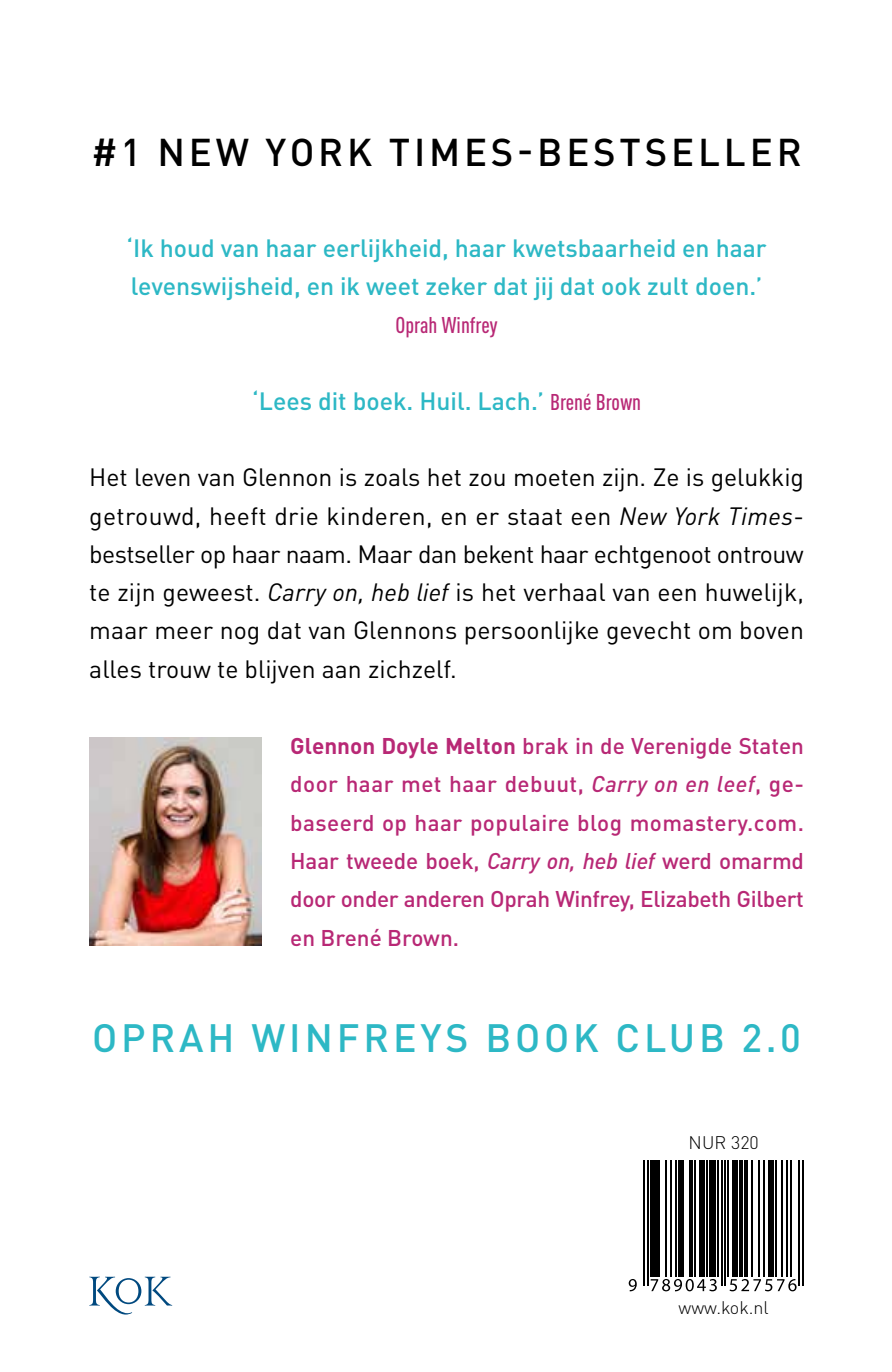
<style>
.page{position:relative;width:892px;height:1372px;background:#fff}
.page>*{position:absolute;margin:0;border:0;box-sizing:border-box;transform-origin:0 0}
.t1{font:500 39.15px "DIN Pro";letter-spacing:.1em;color:#2db8c5}
.t2{font:500 38.25px "DIN Pro";letter-spacing:.1em;color:#000}
.t3{font:24.75px/38.2px "DIN Pro";color:#000;text-align:justify}
.t4{font:500 24.75px/38.2px "DIN Pro";color:#2db8c5}
.t5{font:500 22.5px/38.2px "DIN Pro";letter-spacing:-.015em;color:#b82875;text-align:justify}
.t6{font:500 condensed 22.5px "DIN Pro";color:#b82875}
.t7{font:300 18px "DIN Pro";color:#000}
.s1{font-stretch:condensed;font-size:22.5px;color:#b82875}
.s2{font-style:italic}
.s3{font-weight:700}
</style>
<div class="page">
<img style="left:89px;top:737px;width:172px;height:208px">
<svg style="left:628px;top:1279px;width:9px;height:12px"></svg>
<hr style="left:643px;top:1160px;width:2px;height:125px;background:#000">
<hr style="left:646px;top:1160px;width:2px;height:125px;background:#000">
<div style="left:650px;top:1160px;width:5px;height:116px;background:#000"></div>
<hr style="left:656px;top:1160px;width:4px;height:116px;background:#000">
<hr style="left:665px;top:1160px;width:2px;height:116px;background:#000">
<hr style="left:670px;top:1160px;width:2px;height:116px;background:#000">
<hr style="left:675px;top:1160px;width:2px;height:116px;background:#000">
<div style="left:678px;top:1160px;width:6px;height:116px;background:#000"></div>
<hr style="left:689px;top:1160px;width:3px;height:116px;background:#000">
<hr style="left:694px;top:1160px;width:1px;height:116px;background:#000">
<div style="left:699px;top:1160px;width:5px;height:116px;background:#000"></div>
<hr style="left:705px;top:1160px;width:2px;height:116px;background:#000">
<svg style="left:650px;top:1279px;width:67px;height:12px"></svg>
<div style="left:709px;top:1160px;width:7px;height:116px;background:#000"></div>
<hr style="left:717px;top:1160px;width:2px;height:116px;background:#000">
<hr style="left:721px;top:1160px;width:1px;height:125px;background:#000">
<hr style="left:724px;top:1160px;width:2px;height:125px;background:#000">
<hr style="left:727px;top:1160px;width:2px;height:116px;background:#000">
<div style="left:732px;top:1160px;width:5px;height:116px;background:#000"></div>
<hr style="left:739px;top:1160px;width:4px;height:116px;background:#000">
<hr style="left:744px;top:1160px;width:4px;height:116px;background:#000">
<hr style="left:751px;top:1160px;width:1px;height:116px;background:#000">
<hr style="left:758px;top:1160px;width:1px;height:116px;background:#000">
<hr style="left:763px;top:1160px;width:1px;height:116px;background:#000">
<div style="left:768px;top:1160px;width:5px;height:116px;background:#000"></div>
<hr style="left:774px;top:1160px;width:2px;height:116px;background:#000">
<hr style="left:781px;top:1160px;width:2px;height:116px;background:#000">
<svg style="left:729px;top:1279px;width:67px;height:12px"></svg>
<hr style="left:786px;top:1160px;width:2px;height:116px;background:#000">
<hr style="left:790px;top:1160px;width:1px;height:116px;background:#000">
<hr style="left:798px;top:1160px;width:2px;height:125px;background:#000">
<hr style="left:801px;top:1160px;width:2px;height:125px;background:#000">
<svg style="left:89px;top:1276px;width:83px;height:38px"></svg>
<h2 class="t2" style="left:92px;top:121px;width:711px">#1 NEW YORK TIMES-BESTSELLER</h2>
<p class="t4" style="left:126px;top:226px;width:642px">‘Ik houd van haar eerlijkheid, haar kwetsbaarheid en haar levenswijsheid, en ik weet zeker dat jij dat ook zult doen.’</p>
<p class="t6" style="left:395px;top:308px;width:103px">Oprah Winfrey</p>
<p class="t4" style="left:252px;top:379px;width:390px">‘Lees dit boek. Huil. Lach.’ <span class="s1">Brené Brown</span></p>
<p class="t3" style="left:89px;top:456px;width:716px">Het leven van Glennon is zoals het zou moeten zijn. Ze is gelukkig getrouwd, heeft drie kinderen, en er staat een <span class="s2">New York Times&shy;</span>bestseller op haar naam. Maar dan bekent haar echtgenoot ontrouw te zijn geweest. <span class="s2">Carry on, heb lief</span> is het verhaal van een huwelijk, maar meer nog dat van Glennons persoonlijke gevecht om boven alles trouw te blijven aan zichzelf.</p>
<p class="t5" style="left:290px;top:724px;width:515px"><span class="s3">Glennon Doyle Melton</span> brak in de Verenigde Staten door haar met haar debuut, <span class="s2">Carry on en leef</span>, ge&shy;baseerd op haar populaire blog momastery.com.<br>Haar tweede boek, <span class="s2">Carry on, heb lief</span> werd omarmd door onder anderen Oprah Winfrey, Elizabeth Gilbert en Brené Brown.</p>
<h1 class="t1" style="left:92px;top:1005px;width:710px">OPRAH WINFREYS BOOK CLUB 2.0</h1>
<p class="t7" style="left:688px;top:1128px;width:72px">NUR 320</p>
<p class="t7" style="left:678px;top:1293px;width:92px">www.kok.nl</p>
</div>
